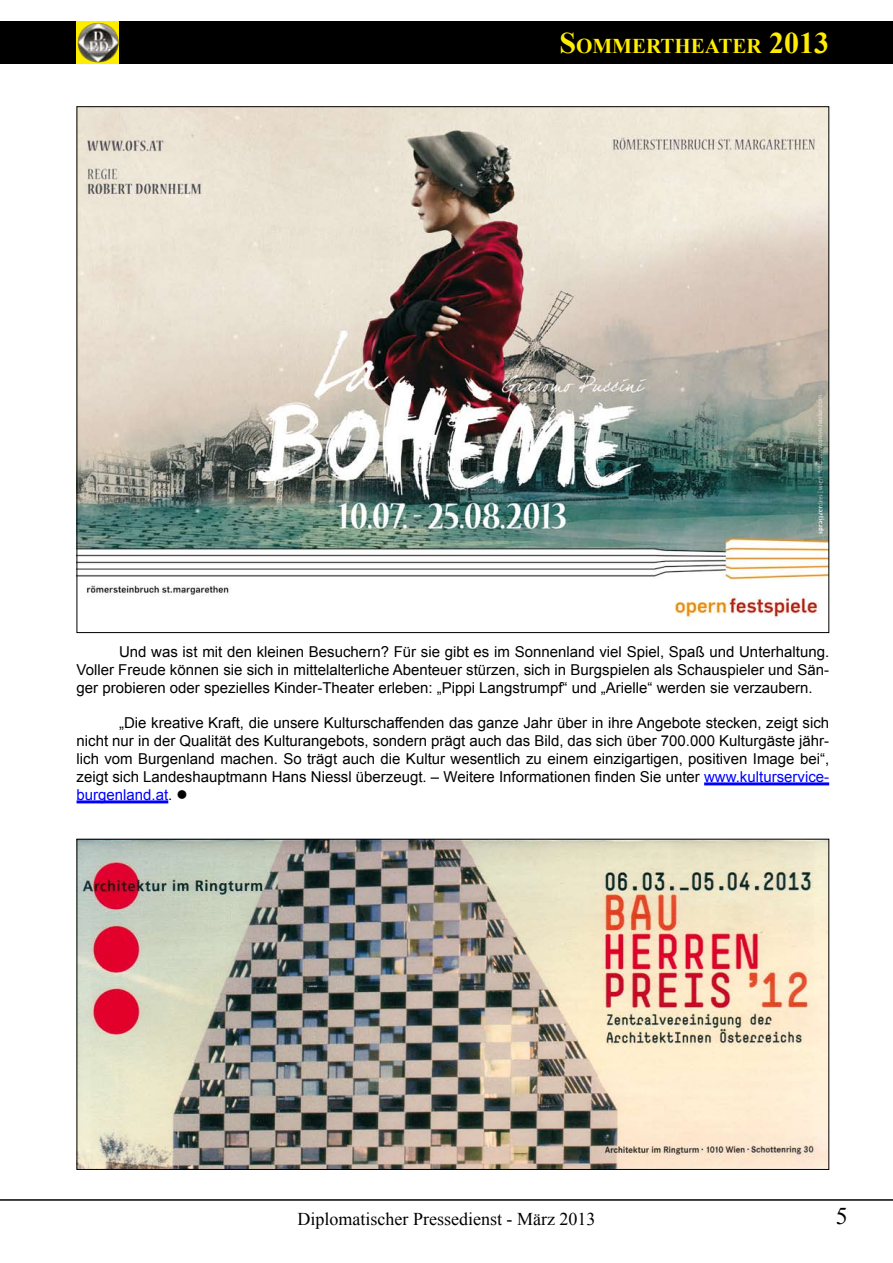
<style>
.page{position:relative;width:893px;height:1263px;background:#fff}
.page>*{position:absolute;margin:0;border:0;box-sizing:border-box;transform-origin:0 0}
.t1{font:24px "Times New Roman";color:#000}
.t2{font:700 21px "Times New Roman";color:#ffed00}
.t3{font:18px "Times New Roman";color:#000}
.t4{font:15px/18px "Arial";color:#000;text-align:justify}
.s1{font-size:30px}
.s2{color:#00f}
</style>
<div class="page">
<div style="left:0;top:21px;width:893px;height:43px;background:#000"></div>
<div style="left:77px;top:21px;width:42px;height:43px;background:#ffed00"></div>
<img style="left:77px;top:22px;width:42px;height:41px">
<hr style="left:0;top:1199px;width:893px;height:2px;background:#000">
<hr style="left:704px;top:782px;width:125px;height:3px;background:#00f">
<hr style="left:77px;top:800px;width:91px;height:3px;background:#00f">
<img style="left:79px;top:108px;width:748px;height:510px">
<img style="left:79px;top:841px;width:748px;height:327px">
<h2 class="t2" style="left:559px;top:31px;width:271px"><span class="s1">S</span>OMMERTHEATER <span class="s1">2013</span></h2>
<p class="t4" style="left:77px;top:643px;width:754px;text-indent:43px">Und was ist mit den kleinen Besuchern? Für sie gibt es im Sonnenland viel Spiel, Spaß und Unterhaltung.<br>Voller Freude können sie sich in mittelalterliche Abenteuer stürzen, sich in Burgspielen als Schauspieler und Sän&shy;ger probieren oder spezielles Kinder-Theater erleben: „Pippi Langstrumpf“ und „Arielle“ werden sie verzaubern.</p>
<p class="t4" style="left:77px;top:714px;width:754px;text-indent:43px">„Die kreative Kraft, die unsere Kulturschaffenden das ganze Jahr über in ihre Angebote stecken, zeigt sich nicht nur in der Qualität des Kulturangebots, sondern prägt auch das Bild, das sich über 700.000 Kulturgäste jähr&shy;lich vom Burgenland machen. So trägt auch die Kultur wesentlich zu einem einzigartigen, positiven Image bei“, zeigt sich Landeshauptmann Hans Niessl überzeugt. – Weitere Informationen finden Sie unter <span class="s2">www.kulturservice&shy;burgenland.at</span>. ●</p>
<p class="t3" style="left:297px;top:1207px;width:299px">Diplomatischer Pressedienst - März 2013</p>
<h1 class="t1" style="left:836px;top:1200px;width:13px">5</h1>
</div>
